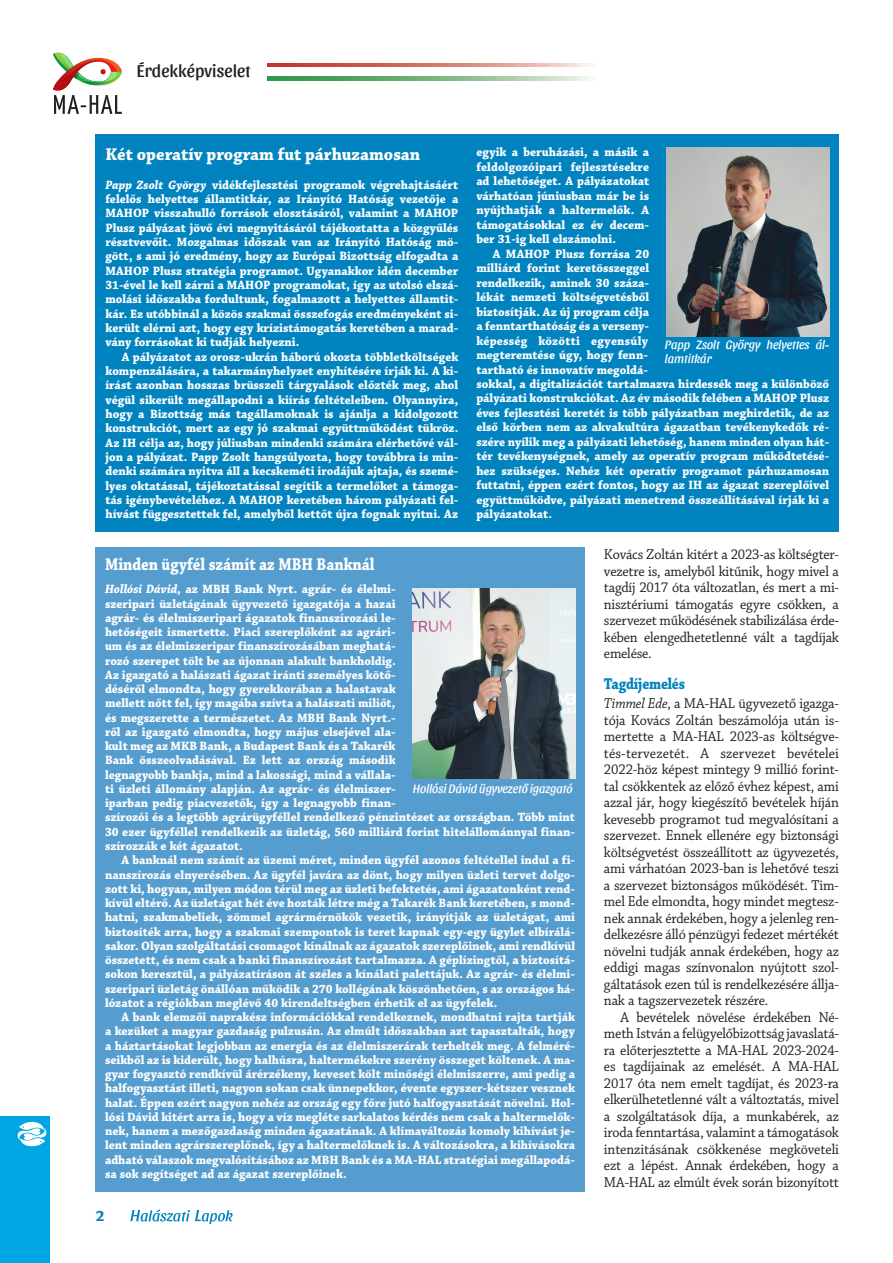
<style>
.page{position:relative;width:893px;height:1263px;background:#fff}
.page>*{position:absolute;margin:0;border:0;box-sizing:border-box;transform-origin:0 0}
.keretes_cím{font:700 18px "Chaparral Pro";color:#fff;scale:.95 1}
.keretes_cím-2{font:700 18px "Chaparral Pro";color:#fff;scale:.85 1}
.rovatcím{font:18px "Sansita";color:#231f20}
.Alcím{font:700 16.5px "Chaparral Pro";letter-spacing:-.015em;color:#0083bf;scale:.85 1}
.Kenyér{font:15px/16.5px "Chaparral Pro";letter-spacing:-.015em;color:#231f20;text-align:justify;scale:.94 1}
.t1{font:700 15px "Sansita";color:#0083bf}
.keretes_kenyer{font:700 12.75px/14.2px "Chaparral Pro";color:#fff;text-align:justify;scale:.95 1}
.keretes_képalá{font:italic 12.75px/13.5px "Sansita";color:#fff;scale:.95 1}
.s1{font-style:italic}
</style>
<div class="page">
<svg style="left:53px;top:53px;width:69px;height:61px"></svg>
<svg style="left:130px;top:1209px;width:103px;height:15px"></svg>
<div style="left:0;top:1116px;width:50px;height:147px;background:#00a6e4"></div>
<svg style="left:18px;top:1122px;width:28px;height:24px"></svg>
<svg style="left:267px;top:64px;width:325px;height:3px"></svg>
<svg style="left:267px;top:77px;width:322px;height:3px"></svg>
<div style="left:95px;top:547px;width:490px;height:644px;background:#559dce"></div>
<img style="left:413px;top:589px;width:163px;height:190px">
<div style="left:96px;top:134px;width:743px;height:397px;background:#0083bf"></div>
<img style="left:666px;top:147px;width:163px;height:189px">
<p class="rovatcím" style="left:137px;top:60px;width:115px">Érdekképviselet</p>
<p class="keretes_cím" style="left:105px;top:144px;width:333px">Két operatív program fut párhuzamosan</p>
<p class="keretes_kenyer" style="left:105px;top:178px;width:373px"><span class="s1">Papp Zsolt György</span> vidékfejlesztési programok végrehajtásáért felelős helyettes államtitkár, az Irányító Hatóság vezetője a MAHOP visszahulló források elosztásáról, valamint a MAHOP Plusz pályázat jövő évi megnyitásáról tájékoztatta a közgyűlés résztvevőit. Mozgalmas időszak van az Irányító Hatóság mö&shy;gött, s ami jó eredmény, hogy az Európai Bizottság elfogadta a MAHOP Plusz stratégia programot. Ugyanakkor idén december 31-ével le kell zárni a MAHOP programokat, így az utolsó elszá&shy;molási időszakba fordultunk, fogalmazott a helyettes államtit&shy;kár. Ez utóbbinál a közös szakmai összefogás eredményeként si&shy;került elérni azt, hogy egy krízistámogatás keretében a marad&shy;vány forrásokat ki tudják helyezni.</p>
<p class="keretes_kenyer" style="left:105px;top:350px;width:373px;text-indent:17px">A pályázatot az orosz-ukrán háború okozta többletköltségek kompenzálására, a takarmányhelyzet enyhítésére írják ki. A ki&shy;írást azonban hosszas brüsszeli tárgyalások előzték meg, ahol végül sikerült megállapodni a kiírás feltételeiben. Olyannyira, hogy a Bizottság más tagállamoknak is ajánlja a kidolgozott konstrukciót, mert az egy jó szakmai együttműködést tükröz.<br>Az IH célja az, hogy júliusban mindenki számára elérhetővé vál&shy;jon a pályázat. Papp Zsolt hangsúlyozta, hogy továbbra is min&shy;denki számára nyitva áll a kecskeméti irodájuk ajtaja, és szemé&shy;lyes oktatással, tájékoztatással segítik a termelőket a támoga&shy;tás igénybevételéhez. A MAHOP keretében három pályázati fel&shy;hívást függesztettek fel, amelyből kettőt újra fognak nyitni. Az</p>
<p class="keretes_kenyer" style="left:476px;top:145px;width:183px">egyik a beruházási, a másik a feldolgozóipari fejlesztésekre ad lehetőséget. A pályázatokat várhatóan júniusban már be is nyújthatják a haltermelők. A támogatásokkal ez év decem&shy;ber 31-ig kell elszámolni.</p>
<p class="keretes_kenyer" style="left:476px;top:247px;width:373px;text-align:left;text-indent:17px">A MAHOP Plusz forrása 20<br>milliárd forint keretösszeggel<br>rendelkezik, aminek 30 száza-<br>lékát nemzeti költségvetésből<br>biztosítják. Az új program célja<br>a fenntarthatóság és a verseny-<br>képesség közötti egyensúly<br>megteremtése úgy, hogy fenn-<br>tartható és innovatív megoldá-<br>sokkal, a digitalizációt tartalmazva hirdessék meg a különböző pályázati konstrukciókat. Az év második felében a MAHOP Plusz éves fejlesztési keretét is több pályázatban meghirdetik, de az első körben nem az akvakultúra ágazatban tevékenykedők ré&shy;szére nyílik meg a pályázati lehetőség, hanem minden olyan hát&shy;tér tevékenységnek, amely az operatív program működtetésé&shy;hez szükséges. Nehéz két operatív programot párhuzamosan futtatni, éppen ezért fontos, hogy az IH az ágazat szereplőivel együttműködve, pályázati menetrend összeállításával írják ki a pályázatokat.</p>
<p class="keretes_képalá" style="left:665px;top:338px;width:174px">Papp Zsolt György helyettes ál&shy;lamtitkár</p>
<p class="keretes_cím-2" style="left:105px;top:554px;width:319px">Minden ügyfél számít az MBH Banknál</p>
<p class="keretes_kenyer" style="left:105px;top:583px;width:496px;text-align:left"><span class="s1">Hollósi Dávid</span>, az MBH Bank Nyrt. agrár- és élelmi-<br>szeripari üzletágának ügyvezető igazgatója a hazai<br>agrár- és élelmiszeripari ágazatok finanszírozási le-<br>hetőségeit ismertette. Piaci szereplőként az agrári-<br>um és az élelmiszeripar finanszírozásában meghatá-<br>rozó szerepet tölt be az újonnan alakult bankholdig.<br>Az igazgató a halászati ágazat iránti személyes kötő-<br>déséről elmondta, hogy gyerekkorában a halastavak<br>mellett nőtt fel, így magába szívta a halászati miliőt,<br>és megszerette a természetet. Az MBH Bank Nyrt.-<br>ről az igazgató elmondta, hogy május elsejével ala-<br>kult meg az MKB Bank, a Budapest Bank és a Takarék<br>Bank összeolvadásával. Ez lett az ország második<br>legnagyobb bankja, mind a lakossági, mind a vállala-<br>ti üzleti állomány alapján. Az agrár- és élelmiszer-<br>iparban pedig piacvezetők, így a legnagyobb finan-<br>szírozói és a legtöbb agrárügyféllel rendelkező pénzintézet az országban. Több mint 30 ezer ügyféllel rendelkezik az üzletág, 560 milliárd forint hitelállománnyal finan&shy;szírozzák e két ágazatot.</p>
<p class="keretes_kenyer" style="left:105px;top:853px;width:496px;text-indent:17px">A banknál nem számít az üzemi méret, minden ügyfél azonos feltétellel indul a fi&shy;nanszírozás elnyerésében. Az ügyfél javára az dönt, hogy milyen üzleti tervet dolgo&shy;zott ki, hogyan, milyen módon térül meg az üzleti befektetés, ami ágazatonként rend&shy;kívül eltérő. Az üzletágat hét éve hozták létre még a Takarék Bank keretében, s mond&shy;hatni, szakmabeliek, zömmel agrármérnökök vezetik, irányítják az üzletágat, ami biztosíték arra, hogy a szakmai szempontok is teret kapnak egy-egy ügylet elbírálá&shy;sakor. Olyan szolgáltatási csomagot kínálnak az ágazatok szereplőinek, ami rendkívül összetett, és nem csak a banki finanszírozást tartalmazza. A géplízingtől, a biztosítá&shy;sokon keresztül, a pályázatíráson át széles a kínálati palettájuk. Az agrár- és élelmi&shy;szeripari üzletág önállóan működik a 270 kollégának köszönhetően, s az országos há&shy;lózatot a régiókban meglévő 40 kirendeltségben érhetik el az ügyfelek.</p>
<p class="keretes_kenyer" style="left:105px;top:1010px;width:496px;text-indent:17px">A bank elemzői naprakész információkkal rendelkeznek, mondhatni rajta tartják a kezüket a magyar gazdaság pulzusán. Az elmúlt időszakban azt tapasztalták, hogy a háztartásokat legjobban az energia és az élelmiszerárak terhelték meg. A felméré&shy;seikből az is kiderült, hogy halhúsra, haltermékekre szerény összeget költenek. A ma&shy;gyar fogyasztó rendkívül árérzékeny, keveset költ minőségi élelmiszerre, ami pedig a halfogyasztást illeti, nagyon sokan csak ünnepekkor, évente egyszer-kétszer vesznek halat. Éppen ezért nagyon nehéz az ország egy főre jutó halfogyasztását növelni. Hol&shy;lósi Dávid kitért arra is, hogy a víz megléte sarkalatos kérdés nem csak a haltermelők&shy;nek, hanem a mezőgazdaság minden ágazatának. A klímaváltozás komoly kihívást je&shy;lent minden agrárszereplőnek, így a haltermelőknek is. A változásokra, a kihívásokra adható válaszok megvalósításához az MBH Bank és a MA-HAL stratégiai megállapodá&shy;sa sok segítséget ad az ágazat szereplőinek.</p>
<p class="keretes_képalá" style="left:413px;top:782px;width:170px">Hollósi Dávid ügyvezető igazgató</p>
<p class="t1" style="left:96px;top:1207px;width:10px">2</p>
<p class="Kenyér" style="left:604px;top:547px;width:252px">Kovács Zoltán kitért a 2023-as költségter&shy;vezetre is, amelyből kitűnik, hogy mivel a tagdíj 2017 óta változatlan, és mert a mi&shy;nisztériumi támogatás egyre csökken, a szervezet működésének stabilizálása érde&shy;kében elengedhetetlenné vált a tagdíjak emelése.</p>
<p class="Alcím" style="left:604px;top:674px;width:97px">Tagdíjemelés</p>
<p class="Kenyér" style="left:604px;top:696px;width:252px"><span class="s1">Timmel Ede</span>, a MA-HAL ügyvezető igazga&shy;tója Kovács Zoltán beszámolója után is&shy;mertette a MA-HAL 2023-as költségve&shy;tés-tervezetét. A szervezet bevételei 2022-höz képest mintegy 9 millió forint&shy;tal csökkentek az előző évhez képest, ami azzal jár, hogy kiegészítő bevételek híján kevesebb programot tud megvalósítani a szervezet. Ennek ellenére egy biztonsági költségvetést összeállított az ügyvezetés, ami várhatóan 2023-ban is lehetővé teszi a szervezet biztonságos működését. Tim&shy;mel Ede elmondta, hogy mindet megtesz&shy;nek annak érdekében, hogy a jelenleg ren&shy;delkezésre álló pénzügyi fedezet mértékét növelni tudják annak érdekében, hogy az eddigi magas színvonalon nyújtott szol&shy;gáltatások ezen túl is rendelkezésére állja&shy;nak a tagszervezetek részére.</p>
<p class="Kenyér" style="left:604px;top:1009px;width:252px;text-indent:17px">A bevételek növelése érdekében Né&shy;meth István a felügyelőbizottság javaslatá&shy;ra előterjesztette a MA-HAL 2023-2024- es tagdíjainak az emelését. A MA-HAL 2017 óta nem emelt tagdíjat, és 2023-ra elkerülhetetlenné vált a változtatás, mivel a szolgáltatások díja, a munkabérek, az iroda fenntartása, valamint a támogatások intenzitásának csökkenése megköveteli ezt a lépést. Annak érdekében, hogy a MA-HAL az elmúlt évek során bizonyított</p>
</div>
